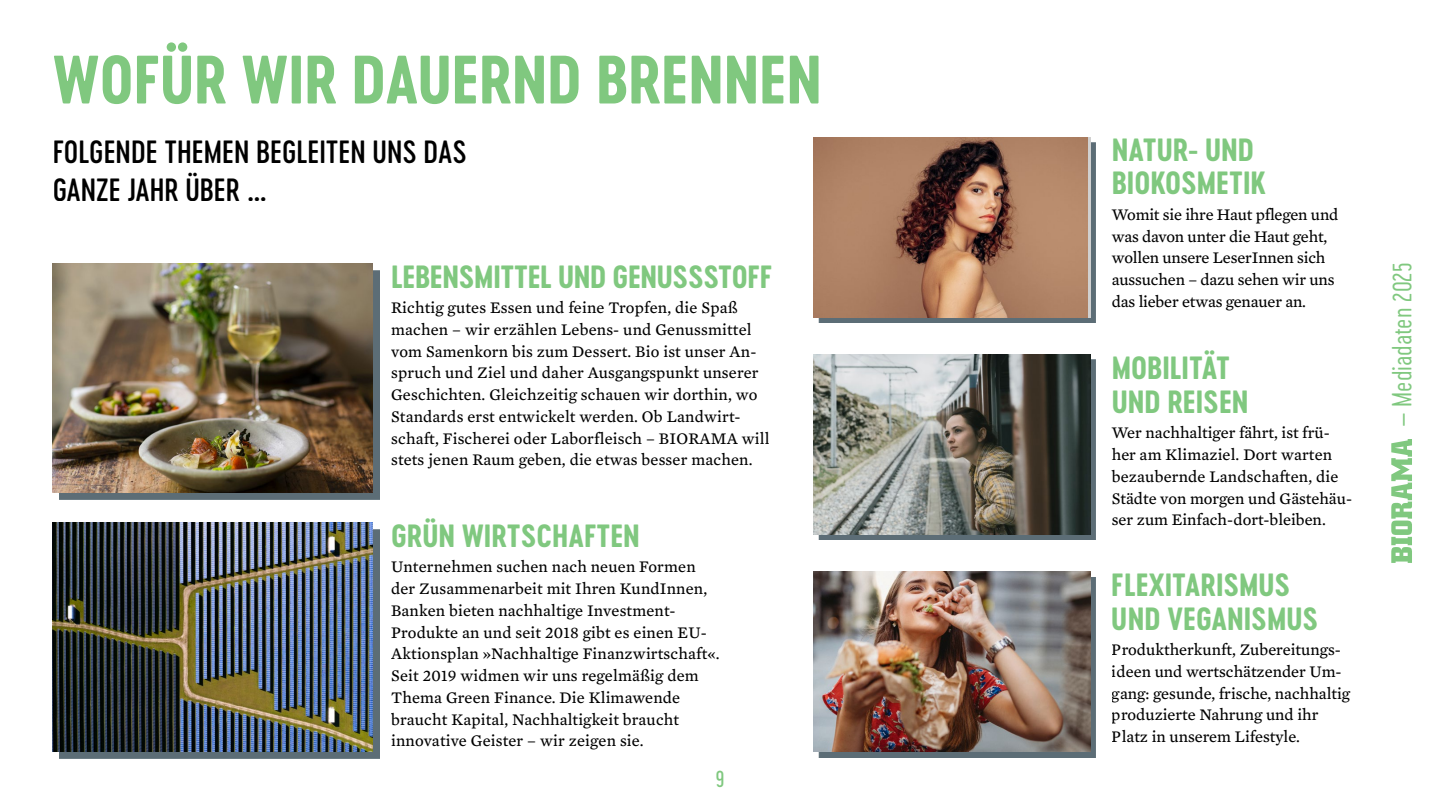
<style>
.page{position:relative;width:1440px;height:810px;background:#fff}
.page>*{position:absolute;margin:0;border:0;box-sizing:border-box;transform-origin:0 0}
.t1{font:63.75px "Cervo Neue Bold Neue";color:#80c87f}
.t2{font:30px/33.8px "Cervo Neue Bold Neue";color:#80c87f}
.t3{font:30px/37.5px "Cervo Neue Medium Neue";color:#000}
.t4{font:25.95px "Cervo Neue Light Neue";color:#80c87f}
.t5{font:21.6px "Cervo Neue Regular Neue";color:#80c87f}
.t6{font:16.5px/21.8px "Mercury Text G3";letter-spacing:.01em;color:#000}
.t7{font:16.5px/21.8px "Mercury Text G3";letter-spacing:-.01em;color:#000}
.s1{font-size:24.75px}
</style>
<div class="page">
<div style="left:819px;top:359px;width:277px;height:181px;background:#5c6d76"></div>
<img style="left:814px;top:355px;width:276px;height:180px">
<div style="left:59px;top:270px;width:321px;height:230px;background:#5c6d76"></div>
<img style="left:52px;top:264px;width:321px;height:229px">
<svg style="left:819px;top:142px;width:277px;height:181px;background:#778084"></svg>
<img style="left:814px;top:137px;width:274px;height:180px">
<div style="left:59px;top:529px;width:321px;height:230px;background:#5c6d76"></div>
<img style="left:52px;top:523px;width:321px;height:229px">
<div style="left:819px;top:577px;width:277px;height:180px;background:#5c6d76"></div>
<img style="left:814px;top:572px;width:276px;height:180px">
<svg style="left:1391px;top:439px;width:21px;height:124px"></svg>
<h1 class="t1" style="left:52px;top:36px;width:771px">WOFÜR WIR DAUERND BRENNEN</h1>
<h2 class="t3" style="left:52px;top:133px;width:416px">FOLGENDE THEMEN BEGLEITEN UNS DAS<br>GANZE JAHR ÜBER …</h2>
<h2 class="t2" style="left:1112px;top:132px;width:156px">NATUR- UND<br>BIOKOSMETIK</h2>
<p class="t7" style="left:1112px;top:203px;width:228px">Womit sie ihre Haut pflegen und was davon unter die Haut geht, wollen unsere LeserInnen sich aussuchen – dazu sehen wir uns das lieber etwas genauer an.</p>
<h2 class="t2" style="left:391px;top:259px;width:382px">LEBENSMITTEL UND GENUSSSTOFF</h2>
<p class="t6" style="left:391px;top:297px;width:380px">Richtig gutes Essen und feine Tropfen, die Spaß machen – wir erzählen Lebens- und Genussmittel vom Samenkorn bis zum Dessert. Bio ist unser An&shy;spruch und Ziel und daher Ausgangspunkt unserer Geschichten. Gleichzeitig schauen wir dorthin, wo Standards erst entwickelt werden. Ob Landwirt&shy;schaft, Fischerei oder Laborfleisch – BIORAMA will stets jenen Raum geben, die etwas besser machen.</p>
<h2 class="t2" style="left:1112px;top:351px;width:138px">MOBILITÄT<br>UND REISEN</h2>
<p class="t6" style="left:1112px;top:422px;width:242px">Wer nachhaltiger fährt, ist frü&shy;her am Klimaziel. Dort warten bezaubernde Landschaften, die<br>Städte von morgen und Gästehäu&shy;ser zum Einfach-dort-bleiben.</p>
<h2 class="t2" style="left:391px;top:519px;width:250px">GRÜN WIRTSCHAFTEN</h2>
<p class="t6" style="left:391px;top:556px;width:330px">Unternehmen suchen nach neuen Formen der Zusammenarbeit mit Ihren KundInnen, Banken bieten nachhaltige Investment-Produkte an und seit 2018 gibt es einen EU-Aktionsplan »Nachhaltige Finanzwirtschaft«.<br>Seit 2019 widmen wir uns regelmäßig dem Thema Green Finance. Die Klimawende braucht Kapital, Nachhaltigkeit braucht innovative Geister – wir zeigen sie.</p>
<h2 class="t2" style="left:1112px;top:568px;width:208px">FLEXITARISMUS<br>UND VEGANISMUS</h2>
<p class="t6" style="left:1112px;top:639px;width:240px">Produktherkunft, Zubereitungs&shy;ideen und wertschätzender Um&shy;gang: gesunde, frische, nachhaltig produzierte Nahrung und ihr<br>Platz in unserem Lifestyle.</p>
<h3 class="t5" style="left:715px;top:765px;width:11px">9</h3>
<h3 class="t4" style="left:1385px;top:427px;width:166px;rotate:-90deg">– Mediadaten <span class="s1">2025</span></h3>
</div>
